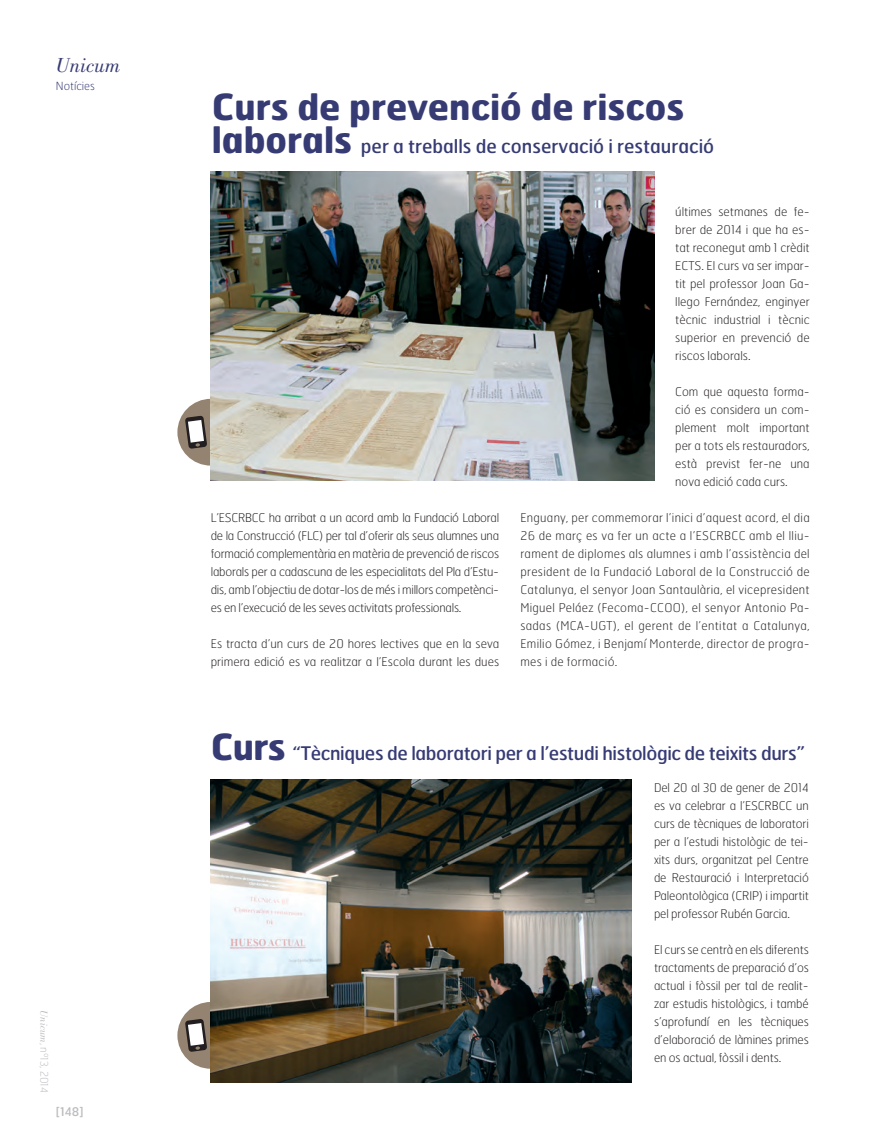
<style>
.page{position:relative;width:893px;height:1148px;background:#fff}
.page>*{position:absolute;margin:0;border:0;box-sizing:border-box;transform-origin:0 0}
.Abstracte_articulo_1{font:700 36px "Hermes";color:#363b74}
.t1{font:italic 21px "Bodoni Std";color:#363b74}
.Abstracte_articulo_1-2{font:18.75px "Hermes";letter-spacing:-.02em;color:#363b74}
.Abstracte_articulo_1-3{font:18.75px "Hermes";color:#363b74}
.Txt_CAT{font:100 12px/18px "Hermes";color:#231f20;text-align:justify}
.t2{font:12px "Hermes";color:#bcbdc0}
.t3{font:100 11.25px "Hermes";color:#363b74}
.t4{font:100 10.5px "Hermes";color:#bcbdc0}
.s1{font-family:"Bodoni Std";font-weight:400;font-style:italic}
.s2{font-weight:700;font-size:36px}
</style>
<div class="page">
<div style="left:177px;top:399px;width:67px;height:67px;background:#948370;border-radius:50%"></div>
<svg style="left:185px;top:416px;width:22px;height:33px"></svg>
<div style="left:177px;top:1002px;width:67px;height:67px;background:#948370;border-radius:50%"></div>
<svg style="left:185px;top:1019px;width:22px;height:33px"></svg>
<img style="left:211px;top:779px;width:420px;height:304px">
<img style="left:211px;top:171px;width:443px;height:309px">
<h2 class="t1" style="left:56px;top:53px;width:66px">Unicum</h2>
<p class="t3" style="left:56px;top:79px;width:40px">Notícies</p>
<p class="t4" style="left:51px;top:1010px;width:84px;rotate:90deg"><span class="s1">Unicum</span>, nº13, 2014</p>
<p class="t2" style="left:56px;top:1104px;width:29px">[148]</p>
<p class="Abstracte_articulo_1" style="left:212px;top:83px;width:474px">Curs de prevenció de riscos</p>
<p class="Abstracte_articulo_1-3" style="left:212px;top:134px;width:504px"><span class="s2">laborals</span> per a treballs de conservació i restauració</p>
<p class="Txt_CAT" style="left:211px;top:508px;width:290px">L’ESCRBCC ha arribat a un acord amb la Fundació Laboral de la Construcció (FLC) per tal d’oferir als seus alumnes una formació complementària en matèria de prevenció de riscos laborals per a cadascuna de les especialitats del Pla d’Estu· dis, amb l’objectiu de dotar- los de més i millors competènci· es en l’execució de les seves activitats professionals.</p>
<p class="Txt_CAT" style="left:211px;top:634px;width:290px">Es tracta d’un curs de 20 hores lectives que en la seva primera edició es va realitzar a l’Escola durant les dues</p>
<p class="Txt_CAT" style="left:675px;top:202px;width:136px">últimes setmanes de fe· brer de 2014 i que ha es· tat reconegut amb 1 crèdit ECTS. El curs va ser impar· tit pel professor Joan Ga· llego Fernández, enginyer tècnic industrial i tècnic superior en prevenció de riscos laborals.</p>
<p class="Txt_CAT" style="left:675px;top:382px;width:136px">Com que aquesta forma· ció es considera un com· plement molt important per a tots els restauradors, està previst fer- ne una nova edició cada curs.</p>
<p class="Txt_CAT" style="left:520px;top:508px;width:291px">Enguany, per commemorar l’inici d’aquest acord, el dia 26 de març es va fer un acte a l’ESCRBCC amb el lliu· rament de diplomes als alumnes i amb l’assistència del president de la Fundació Laboral de la Construcció de Catalunya, el senyor Joan Santaulària, el vicepresident Miguel Peláez (Fecoma- CCOO), el senyor Antonio Pa· sadas (MCA- UGT), el gerent de l’entitat a Catalunya, Emilio Gómez, i Benjamí Monterde, director de progra· mes i de formació.</p>
<p class="Abstracte_articulo_1-2" style="left:211px;top:741px;width:595px"><span class="s2">Curs</span> “Tècniques de laboratori per a l’estudi histològic de teixits durs”</p>
<p class="Txt_CAT" style="left:654px;top:778px;width:156px">Del 20 al 30 de gener de 2014 es va celebrar a l’ESCRBCC un curs de tècniques de laboratori per a l’estudi histològic de tei· xits durs, organitzat pel Centre de Restauració i Interpretació Paleontològica (CRIP) i impartit pel professor Rubén Garcia.</p>
<p class="Txt_CAT" style="left:654px;top:940px;width:156px">El curs se centrà en els diferents tractaments de preparació d’os actual i fòssil per tal de realit· zar estudis histològics, i també s’aprofundí en les tècniques d’elaboració de làmines primes en os actual, fòssil i dents.</p>
</div>
